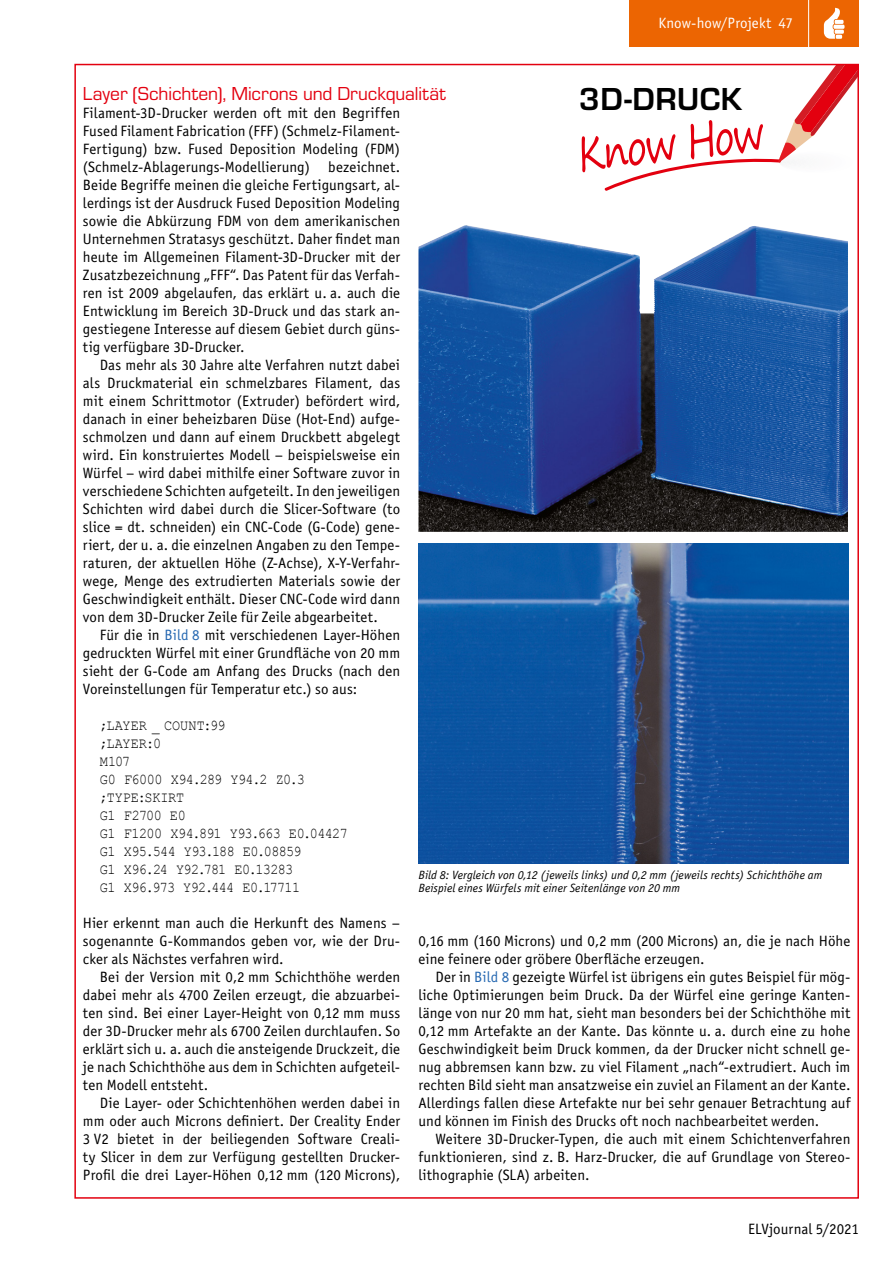
<style>
.page{position:relative;width:893px;height:1263px;background:#fff}
.page>*{position:absolute;margin:0;border:0;box-sizing:border-box;transform-origin:0 0}
.Projektname{font:700 33px "Eurostile";letter-spacing:.02em;color:#000}
.Subhead_5{font:19.5px "Eurostile";color:#e3000f}
.Fließtext_Neue_Zeile{font:15px/18px "Officina Sans Book ITC";letter-spacing:.005em;color:#000;text-align:justify}
.Fließtext_Neuer_Absa{font:15px/18px "Officina Sans Book ITC";letter-spacing:.005em;color:#000;text-align:justify}
.Fließtext_Neue_Zeile-2{font:15px "Courier New";letter-spacing:-.04em;color:#000;scale:.9 1}
.t1{font:15px "Officina Sans Book ITC";letter-spacing:.005em;color:#fff}
.Fließtext_Neue_Zeile-3{font:15px "Courier New";color:#000;scale:.9 1}
.Fließtext_Neue_Zeile-4{font:15px "Courier New";letter-spacing:-.015em;color:#000;scale:.9 1}
.Bildunterschrift{font:italic 12px/12.8px "Officina Sans Book ITC";letter-spacing:.005em;color:#000}
.s1{color:#2769b2}
</style>
<div class="page">
<div style="left:629px;top:0;width:230px;height:47px;background:#ec6502"></div>
<hr style="left:808px;top:0;width:1px;height:51px;background:#fff">
<svg style="left:824px;top:7px;width:20px;height:32px"></svg>
<svg style="left:582px;top:67px;width:274px;height:124px"></svg>
<img style="left:418px;top:543px;width:431px;height:320px">
<img style="left:418px;top:225px;width:430px;height:307px">
<p class="Subhead_5" style="left:83px;top:80px;width:364px">Layer (Schichten), Microns und Druckqualität</p>
<p class="Fließtext_Neuer_Absa" style="left:83px;top:103px;width:319px">Filament-3D-Drucker werden oft mit den Begriffen</p>
<p class="t1" style="left:658px;top:13px;width:136px">Know-how/Projekt 47</p>
<p class="Projektname" style="left:579px;top:75px;width:165px">3D-DRUCK</p>
<p class="Fließtext_Neuer_Absa" style="left:83px;top:121px;width:319px">Fused Filament Fabrication (FFF) (Schmelz-Filament-Fertigung) bzw. Fused Deposition Modeling (FDM) (Schmelz-Ablagerungs-Modellierung) bezeichnet.<br>Beide Begriffe meinen die gleiche Fertigungsart, al&shy;lerdings ist der Ausdruck Fused Deposition Modeling sowie die Abkürzung FDM von dem amerikanischen Unternehmen Stratasys geschützt. Daher findet man heute im Allgemeinen Filament-3D-Drucker mit der Zusatzbezeichnung „FFF“. Das Patent für das Verfah&shy;ren ist 2009 abgelaufen, das erklärt u. a. auch die Entwicklung im Bereich 3D-Druck und das stark an&shy;gestiegene Interesse auf diesem Gebiet durch güns&shy;tig verfügbare 3D-Drucker.</p>
<p class="Fließtext_Neue_Zeile" style="left:83px;top:355px;width:319px;text-indent:17px">Das mehr als 30 Jahre alte Verfahren nutzt dabei als Druckmaterial ein schmelzbares Filament, das mit einem Schrittmotor (Extruder) befördert wird, danach in einer beheizbaren Düse (Hot-End) aufge&shy;schmolzen und dann auf einem Druckbett abgelegt wird. Ein konstruiertes Modell – beispielsweise ein Würfel – wird dabei mithilfe einer Software zuvor in verschiedene Schichten aufgeteilt. In den jeweiligen Schichten wird dabei durch die Slicer-Software (to slice = dt. schneiden) ein CNC-Code (G-Code) gene&shy;riert, der u. a. die einzelnen Angaben zu den Tempe&shy;raturen, der aktuellen Höhe (Z-Achse), X-Y-Verfahr&shy;wege, Menge des extrudierten Materials sowie der Geschwindigkeit enthält. Dieser CNC-Code wird dann von dem 3D-Drucker Zeile für Zeile abgearbeitet.</p>
<p class="Fließtext_Neue_Zeile" style="left:83px;top:625px;width:319px;text-indent:17px">Für die in <span class="s1">Bild 8</span> mit verschiedenen Layer-Höhen gedruckten Würfel mit einer Grundfläche von 20 mm sieht der G-Code am Anfang des Drucks (nach den Voreinstellungen für Temperatur etc.) so aus:</p>
<p class="Fließtext_Neue_Zeile-3" style="left:100px;top:716px;width:141px">;LAYER _ COUNT:99</p>
<p class="Fließtext_Neue_Zeile-2" style="left:100px;top:734px;width:70px">;LAYER:0</p>
<p class="Fließtext_Neue_Zeile-2" style="left:100px;top:752px;width:35px">M107</p>
<p class="Fließtext_Neue_Zeile-2" style="left:100px;top:770px;width:229px">G0 F6000 X94.289 Y94.2 Z0.3</p>
<p class="Fließtext_Neue_Zeile-4" style="left:100px;top:788px;width:95px">;TYPE:SKIRT</p>
<p class="Fließtext_Neue_Zeile-2" style="left:100px;top:806px;width:97px">G1 F2700 E0</p>
<p class="Fließtext_Neue_Zeile-2" style="left:100px;top:824px;width:277px">G1 F1200 X94.891 Y93.663 E0.04427</p>
<p class="Fließtext_Neue_Zeile-2" style="left:100px;top:842px;width:225px">G1 X95.544 Y93.188 E0.08859</p>
<p class="Fließtext_Neue_Zeile-2" style="left:100px;top:860px;width:216px">G1 X96.24 Y92.781 E0.13283</p>
<p class="Fließtext_Neue_Zeile-2" style="left:100px;top:878px;width:224px">G1 X96.973 Y92.444 E0.17711</p>
<p class="Fließtext_Neuer_Absa" style="left:83px;top:913px;width:319px">Hier erkennt man auch die Herkunft des Namens – sogenannte G-Kommandos geben vor, wie der Dru&shy;cker als Nächstes verfahren wird.</p>
<p class="Fließtext_Neue_Zeile" style="left:83px;top:967px;width:319px;text-indent:17px">Bei der Version mit 0,2 mm Schichthöhe werden dabei mehr als 4700 Zeilen erzeugt, die abzuarbei&shy;ten sind. Bei einer Layer-Height von 0,12 mm muss der 3D-Drucker mehr als 6700 Zeilen durchlaufen. So erklärt sich u. a. auch die ansteigende Druckzeit, die je nach Schichthöhe aus dem in Schichten aufgeteil&shy;ten Modell entsteht.</p>
<p class="Fließtext_Neue_Zeile" style="left:83px;top:1093px;width:319px;text-indent:17px">Die Layer- oder Schichtenhöhen werden dabei in mm oder auch Microns definiert. Der Creality Ender 3 V2 bietet in der beiliegenden Software Creali&shy;ty Slicer in dem zur Verfügung gestellten Drucker-Profil die drei Layer-Höhen 0,12 mm (120 Microns),</p>
<p class="Bildunterschrift" style="left:418px;top:868px;width:405px">Bild 8: Vergleich von 0,12 (jeweils links) und 0,2 mm (jeweils rechts) Schichthöhe am<br>Beispiel eines Würfels mit einer Seitenlänge von 20 mm</p>
<p class="Fließtext_Neue_Zeile" style="left:418px;top:931px;width:433px">0,16 mm (160 Microns) und 0,2 mm (200 Microns) an, die je nach Höhe eine feinere oder gröbere Oberfläche erzeugen.</p>
<p class="Fließtext_Neue_Zeile" style="left:418px;top:967px;width:433px;text-indent:17px">Der in <span class="s1">Bild 8</span> gezeigte Würfel ist übrigens ein gutes Beispiel für mög&shy;liche Optimierungen beim Druck. Da der Würfel eine geringe Kanten&shy;länge von nur 20 mm hat, sieht man besonders bei der Schichthöhe mit 0,12 mm Artefakte an der Kante. Das könnte u. a. durch eine zu hohe Geschwindigkeit beim Druck kommen, da der Drucker nicht schnell ge&shy;nug abbremsen kann bzw. zu viel Filament „nach“-extrudiert. Auch im rechten Bild sieht man ansatzweise ein zuviel an Filament an der Kante.<br>Allerdings fallen diese Artefakte nur bei sehr genauer Betrachtung auf und können im Finish des Drucks oft noch nachbearbeitet werden.</p>
<p class="Fließtext_Neue_Zeile" style="left:418px;top:1129px;width:433px;text-indent:17px">Weitere 3D-Drucker-Typen, die auch mit einem Schichtenverfahren funktionieren, sind z. B. Harz-Drucker, die auf Grundlage von Stereo&shy;lithographie (SLA) arbeiten.</p>
<p class="Fließtext_Neue_Zeile" style="left:748px;top:1219px;width:112px">ELVjournal 5/2021</p>
</div>
